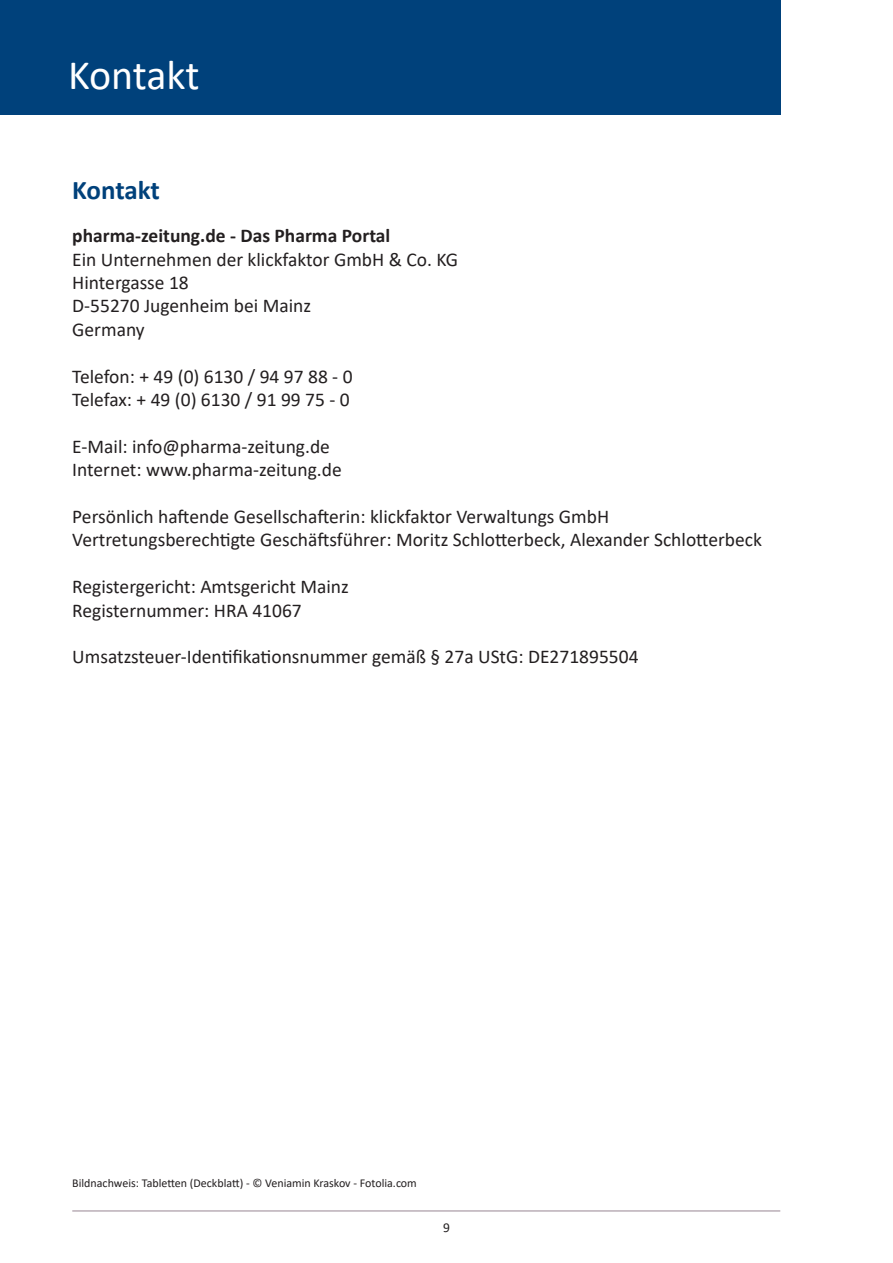
<style>
.page{position:relative;width:893px;height:1263px;background:#fff}
.page>*{position:absolute;margin:0;border:0;box-sizing:border-box;transform-origin:0 0}
.t1{font:42px "Calibri";color:#fff}
.t2{font:700 27px "Calibri";color:#00417b}
.t3{font:19.5px/23.4px "Calibri";color:#231f20}
.t4{font:700 19.5px "Calibri";color:#231f20}
.t5{font:13.5px "Calibri";color:#231f20}
.t6{font:12px "Calibri";color:#231f20}
</style>
<div class="page">
<div style="left:0;top:0;width:780px;height:115px;background:#00417b"></div>
<hr style="left:72px;top:1210px;width:708px;height:2px;background:#baaeb6">
<h1 class="t1" style="left:68px;top:46px;width:133px">Kontakt</h1>
<h2 class="t2" style="left:72px;top:171px;width:89px">Kontakt</h2>
<p class="t4" style="left:72px;top:222px;width:320px">pharma-zeitung.de - Das Pharma Portal</p>
<p class="t3" style="left:72px;top:247px;width:387px">Ein Unternehmen der klickfaktor GmbH &amp; Co. KG<br>Hintergasse 18<br>D-55270 Jugenheim bei Mainz<br>Germany</p>
<p class="t3" style="left:72px;top:364px;width:282px">Telefon: + 49 (0) 6130 / 94 97 88 - 0<br>Telefax: + 49 (0) 6130 / 91 99 75 - 0</p>
<p class="t3" style="left:72px;top:434px;width:271px">E-Mail: info@pharma-zeitung.de<br>Internet: www.pharma-zeitung.de</p>
<p class="t3" style="left:72px;top:504px;width:691px">Persönlich haftende Gesellschafterin: klickfaktor Verwaltungs GmbH<br>Vertretungsberechtigte Geschäftsführer: Moritz Schlotterbeck, Alexander Schlotterbeck</p>
<p class="t3" style="left:72px;top:574px;width:278px">Registergericht: Amtsgericht Mainz<br>Registernummer: HRA 41067</p>
<p class="t3" style="left:72px;top:645px;width:568px">Umsatzsteuer-Identifikationsnummer gemäß § 27a UStG: DE271895504</p>
<p class="t6" style="left:72px;top:1174px;width:346px">Bildnachweis: Tabletten (Deckblatt) - © Veniamin Kraskov - Fotolia.com</p>
<p class="t5" style="left:443px;top:1218px;width:8px">9</p>
</div>
